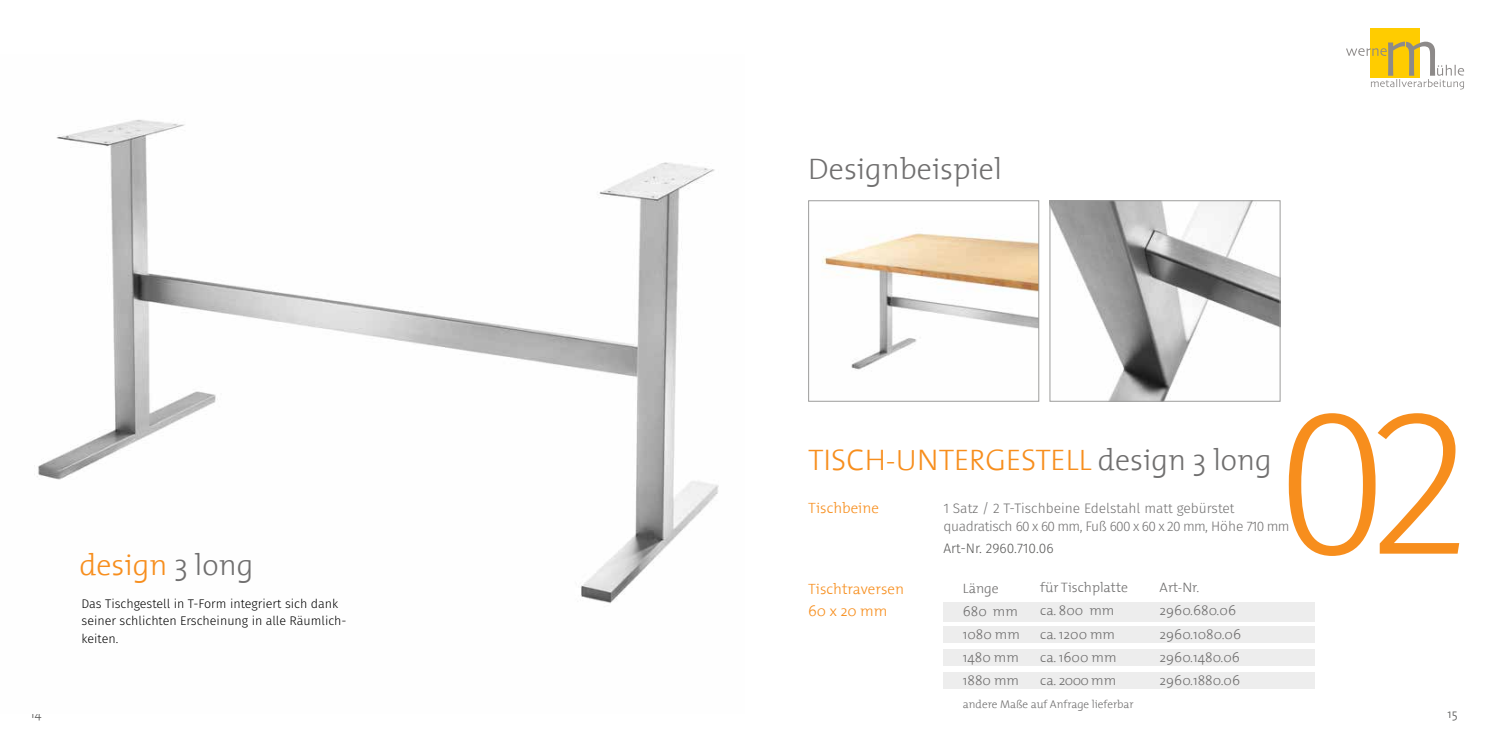
<style>
.page{position:relative;width:1489px;height:745px;background:#fff}
.page>*{position:absolute;margin:0;border:0;box-sizing:border-box;transform-origin:0 0}
.t1{font:300 207.5px "Fira Sans";color:#f78e1d}
.t2{font:300 30px "The Mix 3";color:#f78e1d}
.t3{font:300 30px "The Mix 3";color:#706f6f}
.t4{font:300 15px/22.5px "The Mix 3";color:#f78e1d}
.t5{font:300 13.75px/23.1px "The Mix 3";color:#706f6f}
.t6{font:300 13.75px/17.5px "Fira Sans";color:#706f6f}
.t7{font:300 13.75px "Fira Sans";color:#575756}
.t8{font:300 12.5px/17.5px "Fira Sans";color:#000}
.t9{font:300 12.5px "The Mix 3";color:#575756}
.t10{font:300 11.25px "The Mix 3";color:#706f6f}
.s1{color:#706f6f}
</style>
<div class="page">
<img style="left:1051px;top:202px;width:227px;height:197px">
<div style="left:1049px;top:200px;width:231px;height:201px;border:1px solid #9d9d9c"></div>
<img style="left:822px;top:233px;width:215px;height:137px">
<div style="left:808px;top:200px;width:231px;height:201px;border:1px solid #9d9d9c"></div>
<img style="left:34px;top:119px;width:685px;height:485px">
<div style="left:943px;top:649px;width:371px;height:16px;background:#ededed"></div>
<div style="left:943px;top:601px;width:371px;height:20px;background:#ededed"></div>
<div style="left:943px;top:626px;width:371px;height:16px;background:#ededed"></div>
<div style="left:943px;top:672px;width:371px;height:16px;background:#ededed"></div>
<div style="left:1370px;top:28px;width:49px;height:50px;background:#fc0"></div>
<svg style="left:1346px;top:42px;width:117px;height:47px"></svg>
<h2 class="t3" style="left:808px;top:143px;width:195px">Designbeispiel</h2>
<h1 class="t1" style="left:1274px;top:334px;width:197px">02</h1>
<h2 class="t2" style="left:808px;top:435px;width:465px">TISCH-UNTERGESTELL <span class="s1">design 3 long</span></h2>
<p class="t4" style="left:808px;top:496px;width:72px">Tischbeine</p>
<p class="t6" style="left:943px;top:499px;width:348px">1 Satz / 2 T-Tischbeine Edelstahl matt gebürstet quadratisch 60 x 60 mm, Fuß 600 x 60 x 20 mm, Höhe 710 mm</p>
<p class="t7" style="left:943px;top:538px;width:112px">Art-Nr. 2960.710.06</p>
<p class="t5" style="left:1040px;top:575px;width:89px">für Tischplatte ca. 800 mm ca. 1200 mm ca. 1600 mm ca. 2000 mm</p>
<p class="t5" style="left:1159px;top:575px;width:83px">Art-Nr.<br>2960.680.06<br>2960.1080.06<br>2960.1480.06<br>2960.1880.06</p>
<h2 class="t2" style="left:79px;top:540px;width:175px">design <span class="s1">3 long</span></h2>
<p class="t4" style="left:808px;top:576px;width:97px">Tischtraversen<br>60 x 20 mm</p>
<p class="t5" style="left:962px;top:575px;width:59px">Länge<br>680 mm<br>1080 mm<br>1480 mm<br>1880 mm</p>
<p class="t10" style="left:962px;top:694px;width:172px">andere Maße auf Anfrage lieferbar</p>
<p class="t8" style="left:81px;top:594px;width:266px">Das Tischgestell in T-Form integriert sich dank seiner schlichten Erscheinung in alle Räumlich&shy;keiten.</p>
<p class="t9" style="left:31px;top:703px;width:12px">14</p>
<p class="t9" style="left:1447px;top:703px;width:12px">15</p>
</div>
